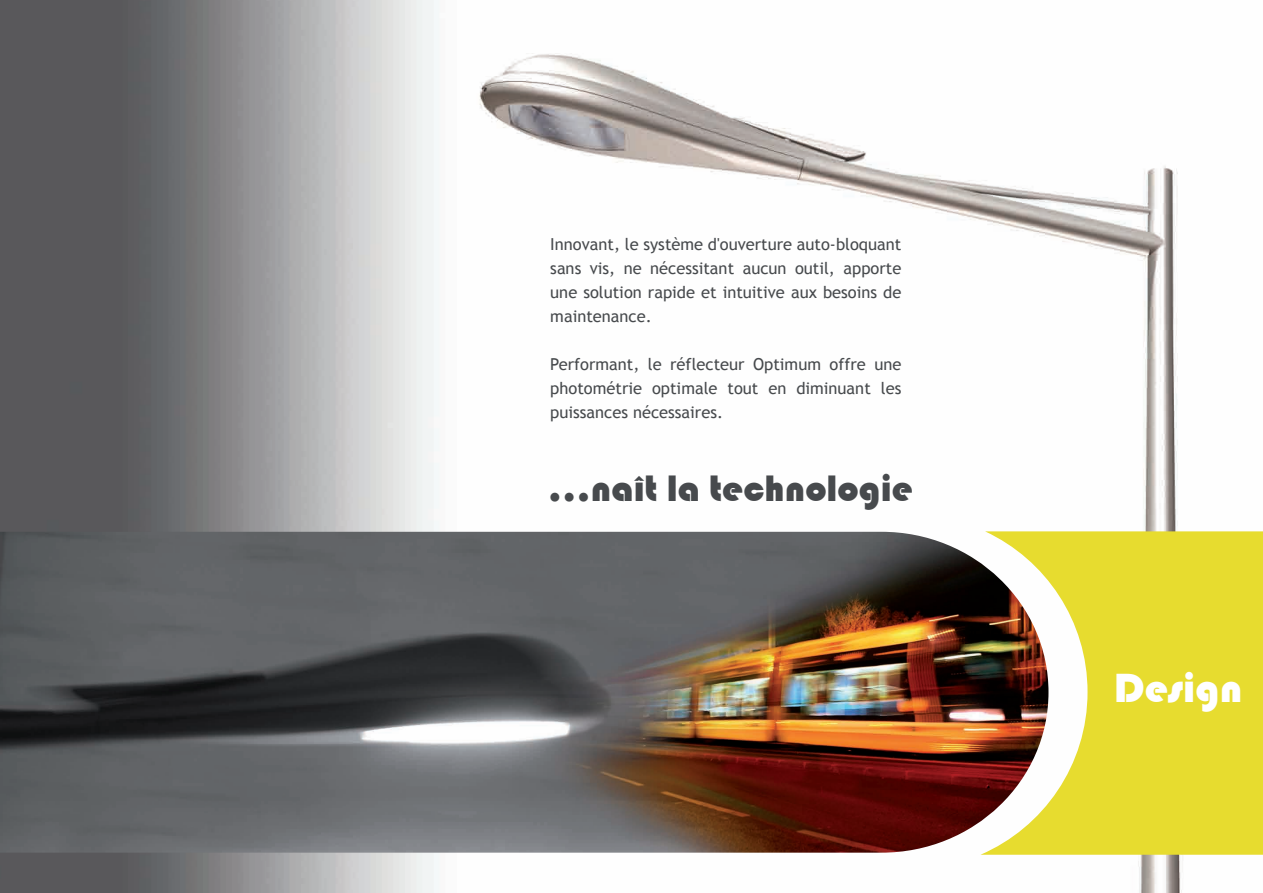
<style>
.page{position:relative;width:1263px;height:893px;background:#fff}
.page>*{position:absolute;margin:0;border:0;box-sizing:border-box;transform-origin:0 0}
.t1{font:42px "Bauhaus 93";color:#fff}
.t2{font:37.95px "Bauhaus 93";color:#474a4d}
.t3{font:16.5px/24px "Trebuchet MS";color:#474a4d;text-align:justify}
</style>
<div class="page">
<img style="left:0;top:0;width:1182px;height:893px">
<svg style="left:980px;top:531px;width:283px;height:324px;background:#e9de41"></svg>
<img style="left:0;top:532px;width:1048px;height:321px">
<p class="t3" style="left:550px;top:232px;width:352px">Innovant, le système d'ouverture auto-bloquant sans vis, ne nécessitant aucun outil, apporte une solution rapide et intuitive aux besoins de maintenance.</p>
<p class="t3" style="left:550px;top:352px;width:353px">Performant, le réflecteur Optimum offre une photométrie optimale tout en diminuant les puissances nécessaires.</p>
<h2 class="t2" style="left:548px;top:467px;width:366px">...naît la technologie</h2>
<h1 class="t1" style="left:1114px;top:664px;width:130px">Design</h1>
</div>
